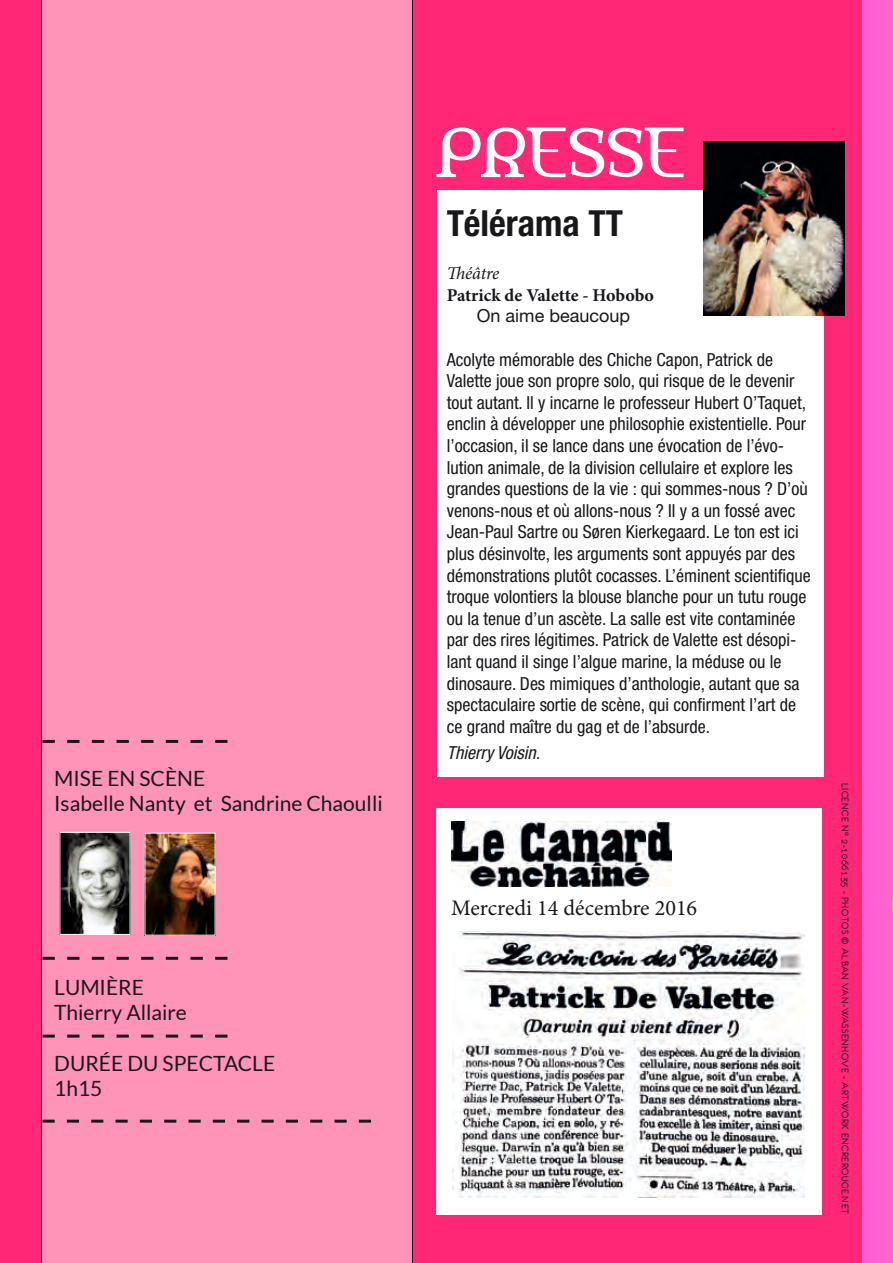
<style>
.page{position:relative;width:893px;height:1263px;background:#ff2776}
.page>*{position:absolute;margin:0;border:0;box-sizing:border-box;transform-origin:0 0}
.t1{font:66px "Amerika";color:#fff}
.t2{font:700 condensed 36px "Helvetica Neue";color:#1a171c}
.t3{font:22.2px "Minion Pro";color:#1a171c}
.t4{font:21px/25.2px "Lato";color:#1a171c}
.t5{font:condensed 18px/21.6px "Helvetica Neue";color:#1a171c}
.t6{font:700 18px "Minion Pro";color:#1a171c}
.t7{font:18px "Helvetica Neue";color:#1a171c}
.t8{font:italic condensed 18px "Helvetica Neue";color:#1a171c}
.t9{font:italic 18px "Minion Pro";letter-spacing:-.015em;color:#1a171c}
.t10{font:10.65px "Eurofurenceregular";letter-spacing:.05em;color:#1a171c}
.s1{font-weight:700;color:#fff}
</style>
<div class="page">
<div style="left:437px;top:808px;width:385px;height:407px;background:#fff"></div>
<div style="left:437px;top:190px;width:386px;height:587px;background:#fff"></div>
<div style="left:41px;top:0;width:372px;height:1263px;background:#ff93b8"></div>
<img style="left:62px;top:834px;width:66px;height:99px">
<div style="left:60px;top:832px;width:70px;height:103px;border:1px solid #fff"></div>
<img style="left:147px;top:835px;width:66px;height:98px">
<img style="left:704px;top:141px;width:140px;height:175px">
<img style="left:452px;top:932px;width:352px;height:265px">
<img style="left:452px;top:821px;width:220px;height:65px">
<svg style="left:43px;top:957px;width:184px;height:3px"></svg>
<svg style="left:43px;top:740px;width:184px;height:3px"></svg>
<svg style="left:43px;top:1034px;width:184px;height:3px"></svg>
<svg style="left:43px;top:1120px;width:328px;height:3px"></svg>
<div style="left:862px;top:0;width:31px;height:1263px;background:#ff62d0"></div>
<hr style="left:892px;top:887px;width:1px;height:125px;background:#ff2776">
<p class="t4" style="left:54px;top:765px;width:330px">MISE EN SCÈNE<br>Isabelle Nanty et Sandrine Chaoulli</p>
<p class="t4" style="left:54px;top:975px;width:134px">LUMIÈRE<br>Thierry Allaire</p>
<p class="t4" style="left:54px;top:1050px;width:223px">DURÉE DU SPECTACLE<br>1h15</p>
<h1 class="t1" style="left:436px;top:108px;width:251px">PRESSE</h1>
<h2 class="t2" style="left:447px;top:201px;width:178px">Télérama TT</h2>
<p class="t9" style="left:447px;top:261px;width:54px">Théâtre</p>
<p class="t6" style="left:447px;top:282px;width:209px">Patrick de Valette - Hobobo</p>
<p class="t7" style="left:447px;top:305px;width:185px"><span class="s1">TT</span> On aime beaucoup</p>
<p class="t5" style="left:447px;top:348px;width:365px">Acolyte mémorable des Chiche Capon, Patrick de Valette joue son propre solo, qui risque de le devenir tout autant. Il y incarne le professeur Hubert O’Taquet, enclin à développer une philosophie existentielle. Pour l’occasion, il se lance dans une évocation de l’évo&shy;lution animale, de la division cellulaire et explore les grandes questions de la vie : qui sommes-nous ? D’où venons-nous et où allons-nous ? Il y a un fossé avec Jean-Paul Sartre ou Søren Kierkegaard. Le ton est ici plus désinvolte, les arguments sont appuyés par des démonstrations plutôt cocasses. L’éminent scientifique troque volontiers la blouse blanche pour un tutu rouge ou la tenue d’un ascète. La salle est vite contaminée par des rires légitimes. Patrick de Valette est désopi&shy;lant quand il singe l’algue marine, la méduse ou le dinosaure. Des mimiques d’anthologie, autant que sa spectaculaire sortie de scène, qui confirment l’art de ce grand maître du gag et de l’absurde.</p>
<p class="t8" style="left:447px;top:742px;width:95px">Thierry Voisin.</p>
<p class="t3" style="left:451px;top:893px;width:247px">Mercredi 14 décembre 2016</p>
<p class="t10" style="left:850px;top:782px;width:433px;rotate:90deg">LICENCE N° 2-1066135 - PHOTOS © ALBAN VAN-WASSENHOVE - ARTWORK ENCREROUGE.NET</p>
</div>
